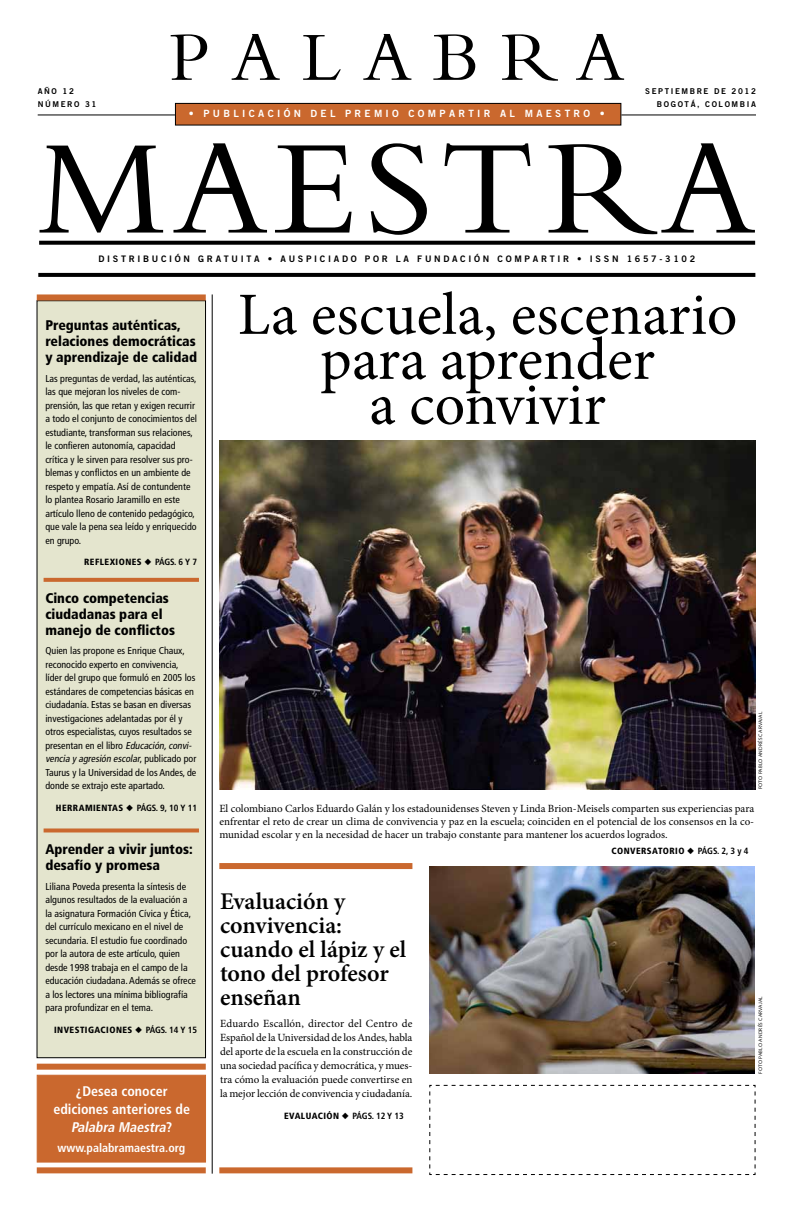
<style>
.page{position:relative;width:792px;height:1219px;background:#fff}
.page>*{position:absolute;margin:0;border:0;box-sizing:border-box;transform-origin:0 0}
.t1{font:140px "Bembo Std";letter-spacing:.05em;color:#000}
.t2{font:72px "Bembo Std";letter-spacing:.3em;color:#000}
.t3{font:60px/45px "Minion Pro";color:#000;text-align:center}
.t4{font:600 24px/24px "Minion Pro";color:#000}
.t5{font:900 condensed 14px/16px "Frutiger LT Std";color:#000}
.t6{font:700 condensed 14px/18px "Frutiger LT Std";color:#fff;text-align:center}
.t7{font:700 condensed 12px "Frutiger LT Std";color:#fff}
.t8{font:11px/14px "Minion Pro";color:#000;text-align:justify}
.t9{font:condensed 10px/13.5px "Frutiger LT Std";color:#000}
.t10{font:10px "Trade Gothic LT Std Bd 2";letter-spacing:.33em;color:#fff}
.t11{font:900 condensed 9px "Frutiger LT Std";letter-spacing:.05em;color:#000}
.t12{font:9px "Trade Gothic LT Std Bd 2";letter-spacing:.3em;color:#000}
.t13{font:8px/13px "Trade Gothic LT Std Bd 2";letter-spacing:.2em;color:#000;text-align:right}
.t14{font:5px "Syntax LT Std";letter-spacing:.03em;color:#000}
.s1{font-weight:700}
.s2{font-style:italic}
</style>
<div class="page">
<div style="left:175px;top:103px;width:446px;height:22px;background:#ca682e"></div>
<div style="left:175px;top:103px;width:446px;height:23px;border:1px solid #000"></div>
<hr style="left:621px;top:114px;width:135px;height:1px;background:#000">
<svg style="left:39px;top:241px;width:716px;height:4px;background:#111"></svg>
<svg style="left:38px;top:273px;width:717px;height:4px;background:#050505"></svg>
<div style="left:37px;top:1167px;width:169px;height:6px;background:#ca682e"></div>
<hr style="left:38px;top:114px;width:137px;height:1px;background:#000">
<div style="left:37px;top:1075px;width:169px;height:87px;background:#ca682e;border:1px solid #ca682e"></div>
<hr style="left:212px;top:294px;width:1px;height:880px;background:#000">
<div style="left:37px;top:301px;width:169px;height:757px;background:#e4e5ce"></div>
<div style="left:37px;top:300px;width:169px;height:758px;border:1px solid #000"></div>
<div style="left:37px;top:294px;width:169px;height:6px;background:#ca682e"></div>
<div style="left:37px;top:1064px;width:169px;height:6px;background:#ca682e"></div>
<svg style="left:44px;top:578px;width:155px;height:4px"></svg>
<img style="left:219px;top:440px;width:536px;height:349px">
<svg style="left:429px;top:1084px;width:327px;height:91px"></svg>
<img style="left:429px;top:866px;width:325px;height:208px">
<div style="left:219px;top:863px;width:193px;height:6px;background:#ca682e"></div>
<div style="left:219px;top:1167px;width:193px;height:6px;background:#ca682e"></div>
<svg style="left:44px;top:828px;width:155px;height:4px"></svg>
<p class="t13" style="left:38px;top:85px;width:60px;text-align:left">AÑO 12<br>NÚMERO 31</p>
<h2 class="t2" style="left:169px;top:15px;width:457px">PALABRA</h2>
<p class="t10" style="left:189px;top:107px;width:417px">• PUBLICACIÓN DEL PREMIO COMPARTIR AL MAESTRO •</p>
<p class="t13" style="left:645px;top:84px;width:112px">SEPTIEMBRE DE 2012<br>BOGOTÁ, COLOMBIA</p>
<h1 class="t1" style="left:38px;top:107px;width:719px">MAESTRA</h1>
<p class="t12" style="left:98px;top:253px;width:598px">DISTRIBUCIÓN GRATUITA • AUSPICIADO POR LA FUNDACIÓN COMPARTIR • ISSN 1657-3102</p>
<h3 class="t5" style="left:45px;top:318px;width:153px">Preguntas auténticas, relaciones democráticas y aprendizaje de calidad</h3>
<p class="t9" style="left:45px;top:371px;width:153px">Las preguntas de verdad, las auténticas, las que mejoran los niveles de com&shy;prensión, las que retan y exigen recurrir a todo el conjunto de conocimientos del estudiante, transforman sus relaciones, le confieren autonomía, capacidad crítica y le sirven para resolver sus pro&shy;blemas y conflictos en un ambiente de respeto y empatía. Así de contundente lo plantea Rosario Jaramillo en este artículo lleno de contenido pedagógico, que vale la pena sea leído y enriquecido en grupo.</p>
<p class="t11" style="left:84px;top:557px;width:115px">Reflexiones ◆ <span class="s1">Págs. 6 y 7</span></p>
<h3 class="t5" style="left:45px;top:590px;width:131px">Cinco competencias ciudadanas para el manejo de conflictos</h3>
<p class="t9" style="left:45px;top:644px;width:153px">Quien las propone es Enrique Chaux, reconocido experto en convivencia, líder del grupo que formuló en 2005 los estándares de competencias básicas en ciudadanía. Estas se basan en diversas investigaciones adelantadas por él y otros especialistas, cuyos resultados se presentan en el libro <span class="s2">Educación,convi&shy;vencia y agresión escolar</span>, p u b l i c a d o p o r Taurus y la Universidad de los Andes, de donde se extrajo este apartado.</p>
<p class="t11" style="left:56px;top:802px;width:143px">Herramientas ◆ <span class="s1">Págs. 9, 10 y 11</span></p>
<h3 class="t5" style="left:45px;top:841px;width:149px">Aprender a vivir juntos: desafío y promesa</h3>
<p class="t9" style="left:45px;top:879px;width:152px">Liliana Poveda presenta la síntesis de algunos resultados de la evaluación a la asignatura Formación Cívica y Ética, del currículo mexicano en el nivel de secundaria. El estudio fue coordinado por la autora de este artículo, quien desde 1998 trabaja en el campo de la educación ciudadana. Además se ofrece a los lectores una mínima bibliografía para profundizar en el tema.</p>
<p class="t11" style="left:54px;top:1024px;width:145px">Investigaciones ◆ <span class="s1">Págs. 14 y 15</span></p>
<h3 class="t6" style="left:53px;top:1082px;width:138px">¿Desea conocer ediciones anteriores de<br><span class="s2">Palabra Maestra</span>?</h3>
<p class="t7" style="left:58px;top:1141px;width:129px">www.palabramaestra.org</p>
<h3 class="t3" style="left:238px;top:292px;width:501px">La escuela, escenario para aprender<br>a convivir</h3>
<p class="t14" style="left:757px;top:789px;width:79px;rotate:-90deg">FOTO Pablo Andrés Carvajal</p>
<p class="t8" style="left:219px;top:802px;width:536px;line-height:13px">El colombiano Carlos Eduardo Galán y los estadounidenses Steven y Linda Brion-Meisels comparten sus experiencias para enfrentar el reto de crear un clima de convivencia y paz en la escuela; coinciden en el potencial de los consensos en la co&shy;munidad escolar y en la necesidad de hacer un trabajo constante para mantener los acuerdos logrados.</p>
<p class="t11" style="left:611px;top:845px;width:139px">conversatorio ◆ <span class="s1">Págs. 2, 3 y 4</span></p>
<h3 class="t4" style="left:220px;top:889px;width:188px">Evaluación y convivencia: cuando el lápiz y el tono del profesor enseñan</h3>
<p class="t8" style="left:220px;top:1017px;width:194px">Eduardo Escallón, director del Centro de Español de la Universidad de los Andes, habla del aporte de la escuela en la construcción de una sociedad pacífica y democrática, y mues&shy;tra cómo la evaluación puede convertirse en la mejor lección de convivencia y ciudadanía.</p>
<p class="t11" style="left:284px;top:1110px;width:121px">evaluación ◆ <span class="s1">Págs. 12 y 13</span></p>
<p class="t14" style="left:757px;top:1074px;width:79px;rotate:-90deg">FOTO Pablo Andrés Carvajal</p>
</div>
